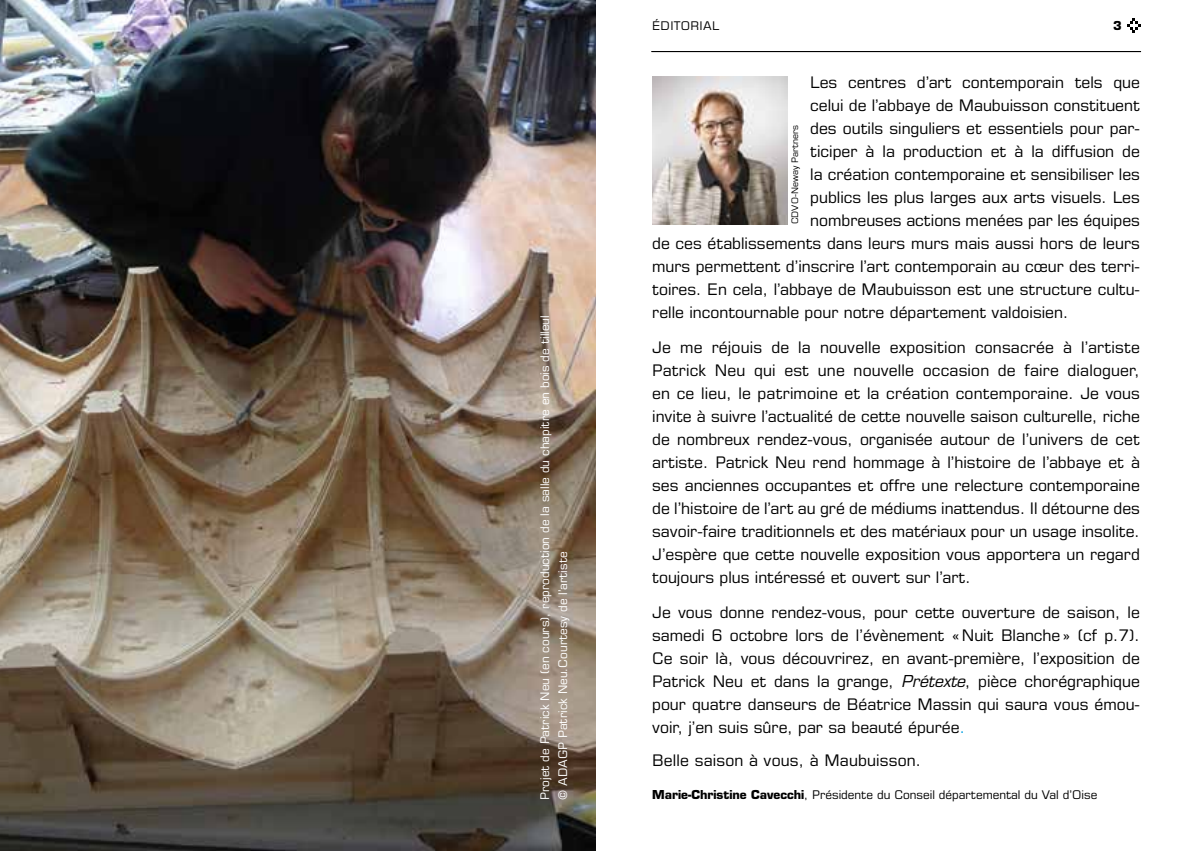
<style>
.page{position:relative;width:1191px;height:851px;background:#fff}
.page>*{position:absolute;margin:0;border:0;box-sizing:border-box;transform-origin:0 0}
.t1{font:16px/23px "Eurostile LT Std";color:#000;text-align:justify}
.t2{font:12px/18px "Eurostile LT Std";color:#fff}
.t3{font:12px "Eurostile LT Std";color:#000}
.t4{font:12px "Eurostile LT Std";letter-spacing:.025em;color:#000}
.t5{font:700 12px "Eurostile LT Std";color:#000}
.t6{font:9px "Eurostile LT Std";color:#000}
.s1{font-style:italic}
.s2{color:#009fe3}
.s3{font-weight:700}
</style>
<div class="page">
<svg style="left:1127px;top:18px;width:14px;height:15px"></svg>
<hr style="left:651px;top:51px;width:490px;height:1px;background:#000">
<img style="left:652px;top:77px;width:135px;height:147px">
<img style="left:0;top:0;width:595px;height:850px">
<p class="t2" style="left:536px;top:799px;width:486px;rotate:-90deg">Projet de Patrick Neu (en cours), reproduction de la salle du chapitre en bois de tilleul © ADAGP Patrick Neu.Courtesy de l’artiste</p>
<p class="t4" style="left:652px;top:18px;width:69px">ÉDITORIAL</p>
<p class="t5" style="left:1113px;top:18px;width:10px">3</p>
<p class="t1" style="left:810px;top:71px;width:331px">Les centres d’art contemporain tels que</p>
<p class="t1" style="left:810px;top:94px;width:331px">celui de l’abbaye de Maubuisson constituent</p>
<p class="t1" style="left:810px;top:117px;width:331px">des outils singuliers et essentiels pour par-</p>
<p class="t1" style="left:810px;top:140px;width:331px">ticiper à la production et à la diffusion de</p>
<p class="t1" style="left:810px;top:163px;width:331px">la création contemporaine et sensibiliser les</p>
<p class="t1" style="left:810px;top:186px;width:331px">publics les plus larges aux arts visuels. Les</p>
<p class="t1" style="left:810px;top:209px;width:331px">nombreuses actions menées par les équipes</p>
<p class="t1" style="left:652px;top:232px;width:489px">de ces établissements dans leurs murs mais aussi hors de leurs</p>
<p class="t1" style="left:652px;top:255px;width:489px">murs permettent d’inscrire l’art contemporain au cœur des terri-</p>
<p class="t1" style="left:652px;top:278px;width:489px">toires. En cela, l’abbaye de Maubuisson est une structure cultu-</p>
<p class="t1" style="left:652px;top:301px;width:418px">relle incontournable pour notre département valdoisien.</p>
<p class="t1" style="left:652px;top:336px;width:489px">Je me réjouis de la nouvelle exposition consacrée à l’artiste Patrick Neu qui est une nouvelle occasion de faire dialoguer, en ce lieu, le patrimoine et la création contemporaine. Je vous invite à suivre l’actualité de cette nouvelle saison culturelle, riche de nombreux rendez-vous, organisée autour de l’univers de cet artiste. Patrick Neu rend hommage à l’histoire de l’abbaye et à ses anciennes occupantes et offre une relecture contemporaine de l’histoire de l’art au gré de médiums inattendus. Il détourne des savoir-faire traditionnels et des matériaux pour un usage insolite.<br>J’espère que cette nouvelle exposition vous apportera un regard toujours plus intéressé et ouvert sur l’art.</p>
<p class="t1" style="left:652px;top:601px;width:489px">Je vous donne rendez-vous, pour cette ouverture de saison, le samedi 6 octobre lors de l’évènement «Nuit Blanche» (cf p.7).<br>Ce soir là, vous découvrirez, en avant-première, l’exposition de Patrick Neu et dans la grange, <span class="s1">Prétexte</span>, pièce chorégraphique pour quatre danseurs de Béatrice Massin qui saura vous émou&shy;voir, j’en suis sûre, par sa beauté épurée<span class="s2">.</span></p>
<p class="t1" style="left:652px;top:749px;width:270px">Belle saison à vous, à Maubuisson.</p>
<p class="t3" style="left:652px;top:787px;width:447px"><span class="s3">Marie-Christine Cavecchi</span>, Présidente du Conseil départemental du Val d’Oise</p>
<p class="t6" style="left:789px;top:224px;width:100px;rotate:-90deg">CDVO-Neway Partners</p>
</div>
